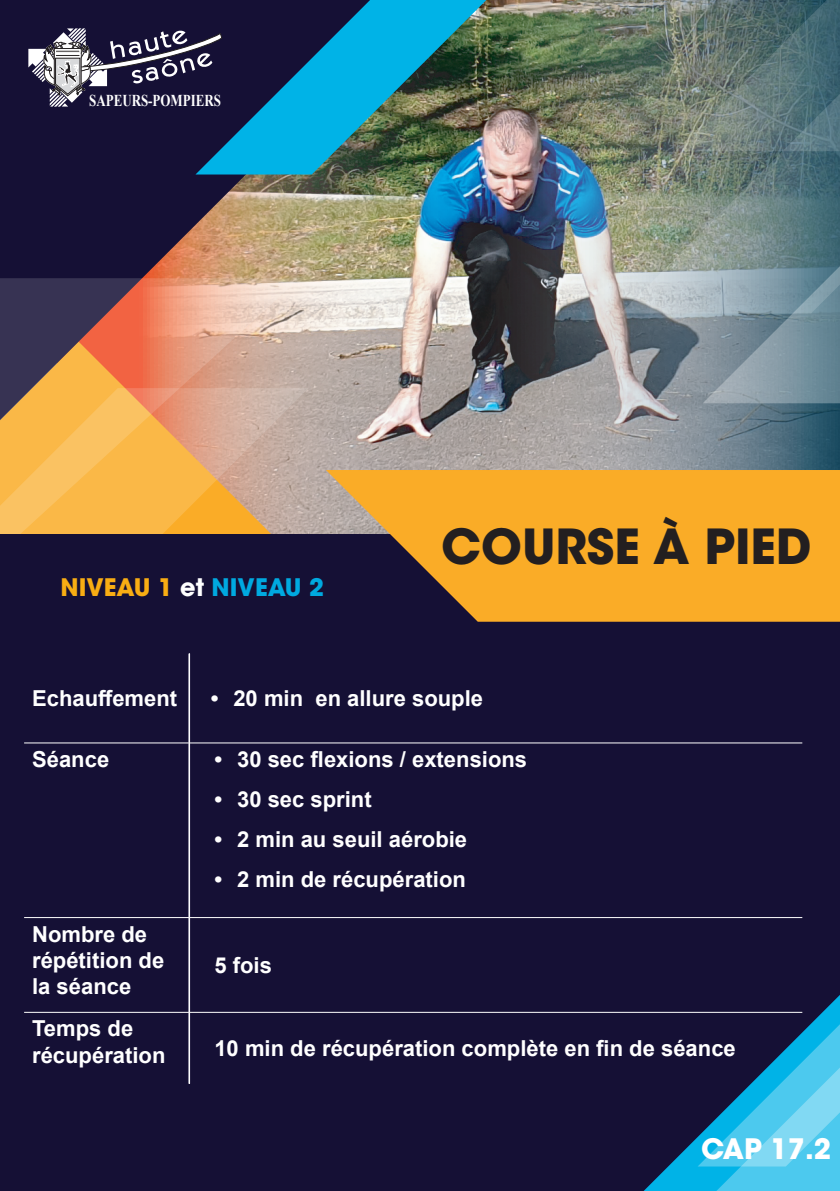
<style>
.page{position:relative;width:840px;height:1191px;background:#fff}
.page>*{position:absolute;margin:0;border:0;box-sizing:border-box;transform-origin:0 0}
.t1{font:700 48px "ITC Avant Garde Std";color:#231f20}
.t2{font:700 28px "ITC Avant Garde Std";color:#fff}
.t3{font:700 24px "ITC Avant Garde Std";color:#f8ad13}
.t4{font:700 22px/26.4px "Arial";color:#fff}
.t5{font:700 16.6px "Times New Roman";color:#fff;scale:.78 1}
.s1{color:#fff}
.s2{color:#00a9e0}
</style>
<div class="page">
<img style="left:350px;top:0;width:489px;height:470px">
<img style="left:0;top:0;width:420px;height:420px">
<svg style="left:195px;top:0;width:291px;height:174px;background:#1b6a84"></svg>
<svg style="left:702px;top:313px;width:137px;height:90px;background:#7c929e"></svg>
<svg style="left:0;top:278px;width:300px;height:110px;background:#b37f72"></svg>
<svg style="left:0;top:388px;width:308px;height:147px;background:#e7b064"></svg>
<svg style="left:619px;top:0;width:220px;height:313px;background:#728581"></svg>
<div style="left:0;top:535px;width:839px;height:656px;background:#151035"></div>
<svg style="left:593px;top:917px;width:246px;height:274px"></svg>
<svg style="left:326px;top:470px;width:513px;height:152px;background:#d9972d"></svg>
<svg style="left:28px;top:28px;width:194px;height:79px;background:#4f4b65"></svg>
<hr style="left:24px;top:917px;width:165px;height:1px;background:#fff">
<hr style="left:24px;top:1012px;width:165px;height:1px;background:#fff">
<hr style="left:24px;top:742px;width:165px;height:1px;background:#fff">
<hr style="left:189px;top:653px;width:1px;height:89px;background:#fff">
<hr style="left:189px;top:743px;width:1px;height:174px;background:#fff">
<hr style="left:189px;top:917px;width:1px;height:95px;background:#fff">
<hr style="left:189px;top:1012px;width:1px;height:71px;background:#fff">
<hr style="left:189px;top:742px;width:612px;height:1px;background:#fff">
<hr style="left:189px;top:917px;width:612px;height:1px;background:#fff">
<hr style="left:189px;top:1012px;width:612px;height:1px;background:#fff">
<p class="t5" style="left:89px;top:89px;width:170px">SAPEURS-POMPIERS</p>
<p class="t3" style="left:60px;top:572px;width:265px">NIVEAU 1 <span class="s1">et</span> <span class="s2">NIVEAU 2</span></p>
<p class="t1" style="left:441px;top:515px;width:372px">COURSE À PIED</p>
<p class="t4" style="left:32px;top:685px;width:146px">Echauffement</p>
<p class="t4" style="left:210px;top:685px;width:274px">• 20 min en allure souple</p>
<p class="t4" style="left:32px;top:746px;width:79px">Séance</p>
<p class="t4" style="left:214px;top:746px;width:314px">• 30 sec flexions / extensions</p>
<p class="t4" style="left:214px;top:786px;width:159px">• 30 sec sprint</p>
<p class="t4" style="left:214px;top:826px;width:254px">• 2 min au seuil aérobie</p>
<p class="t4" style="left:214px;top:866px;width:253px">• 2 min de récupération</p>
<p class="t4" style="left:32px;top:921px;width:134px">Nombre de répétition de la séance</p>
<p class="t4" style="left:214px;top:952px;width:59px">5 fois</p>
<p class="t4" style="left:32px;top:1015px;width:103px">Temps de</p>
<p class="t4" style="left:32px;top:1042px;width:135px">récupération</p>
<p class="t4" style="left:214px;top:1035px;width:522px">10 min de récupération complète en fin de séance</p>
<p class="t2" style="left:700px;top:1130px;width:132px">CAP 17.2</p>
</div>
